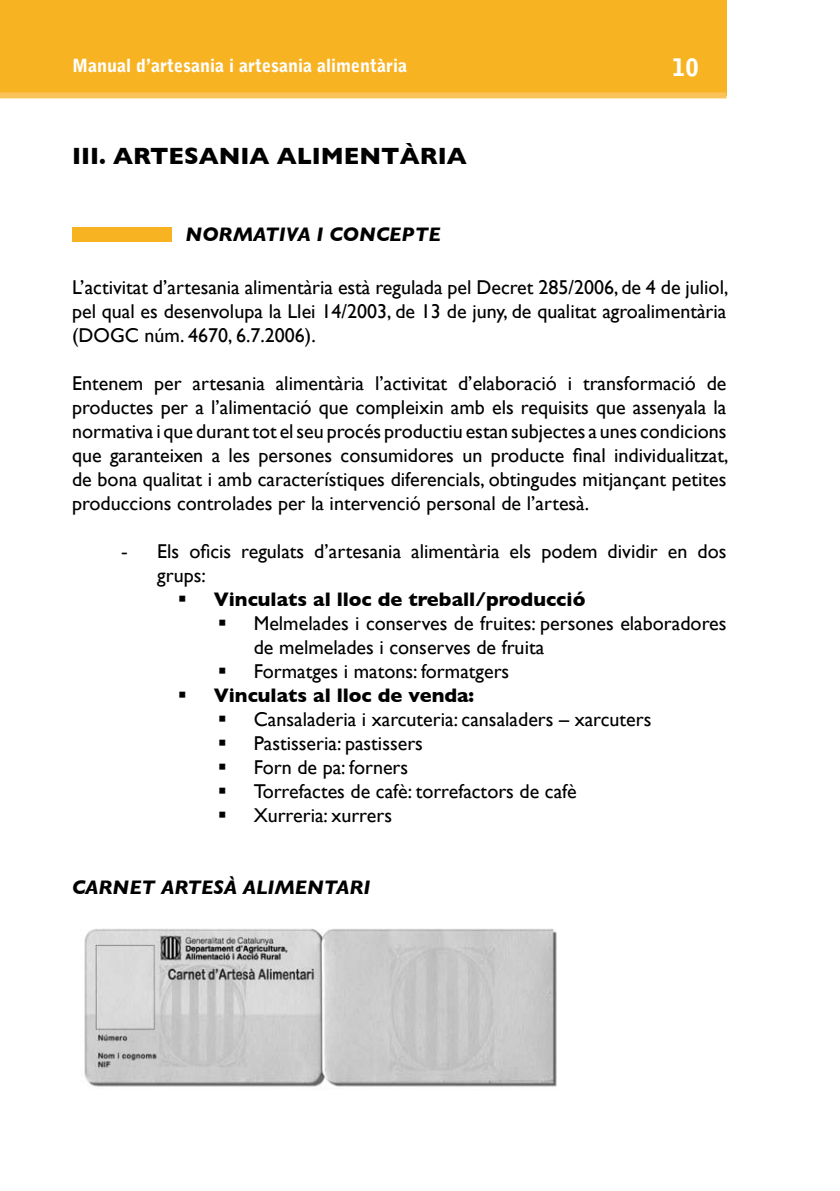
<style>
.page{position:relative;width:840px;height:1191px;background:#fff}
.page>*{position:absolute;margin:0;border:0;box-sizing:border-box;transform-origin:0 0}
.t1{font:700 24px "Gill Sans";color:#000}
.t2{font:900 24px "Bell Gothic Std";color:#fff}
.t3{font:20px/24px "Gill Sans";color:#000;text-align:justify}
.t4{font:700 20px "Gill Sans";color:#000}
.t5{font:italic 700 20px "Gill Sans";color:#000}
.t6{font:900 18px "Bell Gothic Std";color:#fff}
.s1{font-family:"Times New Roman"}
</style>
<div class="page">
<div style="left:0;top:0;width:726px;height:95px;background:#f8b323"></div>
<div style="left:0;top:92px;width:726px;height:6px;background:#fbc258"></div>
<img style="left:84px;top:928px;width:473px;height:159px">
<div style="left:72px;top:227px;width:99px;height:14px;background:#f8b323"></div>
<p class="t6" style="left:72px;top:55px;width:336px">Manual d’artesania i artesania alimentària</p>
<p class="t2" style="left:671px;top:53px;width:28px">10</p>
<p class="t1" style="left:72px;top:142px;width:396px">III. ARTESANIA ALIMENTÀRIA</p>
<p class="t5" style="left:185px;top:222px;width:256px">NORMATIVA I CONCEPTE</p>
<p class="t3" style="left:72px;top:275px;width:657px">L’activitat d’artesania alimentària està regulada pel Decret 285/2006, de 4 de juliol, pel qual es desenvolupa la Llei 14/2003, de 13 de juny, de qualitat agroalimentària (DOGC núm. 4670, 6.7.2006).</p>
<p class="t3" style="left:72px;top:371px;width:657px">Entenem per artesania alimentària l’activitat d’elaboració i transformació de productes per a l’alimentació que compleixin amb els requisits que assenyala la normativa i que durant tot el seu procés productiu estan subjectes a unes condicions que garanteixen a les persones consumidores un producte final individualitzat, de bona qualitat i amb característiques diferencials, obtingudes mitjançant petites produccions controlades per la intervenció personal de l’artesà.</p>
<p class="t3" style="left:157px;top:539px;width:570px;text-indent:-36px"><span class="s1">-</span> Els oficis regulats d’artesania alimentària els podem dividir en dos grups:</p>
<p class="t4" style="left:178px;top:587px;width:409px">▪ Vinculats al lloc de treball/producció</p>
<p class="t3" style="left:253px;top:611px;width:474px;text-indent:-36px">▪ Melmelades i conserves de fruites: persones elaboradores de melmelades i conserves de fruita</p>
<p class="t3" style="left:217px;top:659px;width:293px">▪ Formatges i matons: formatgers</p>
<p class="t4" style="left:178px;top:683px;width:297px">▪ Vinculats al lloc de venda:</p>
<p class="t3" style="left:217px;top:707px;width:435px">▪ Cansaladeria i xarcuteria: cansaladers – xarcuters</p>
<p class="t3" style="left:217px;top:731px;width:207px">▪ Pastisseria: pastissers</p>
<p class="t3" style="left:217px;top:755px;width:192px">▪ Forn de pa: forners</p>
<p class="t3" style="left:217px;top:779px;width:360px">▪ Torrefactes de cafè: torrefactors de cafè</p>
<p class="t3" style="left:217px;top:803px;width:176px">▪ Xurreria: xurrers</p>
<p class="t5" style="left:72px;top:875px;width:300px">CARNET ARTESÀ ALIMENTARI</p>
</div>
